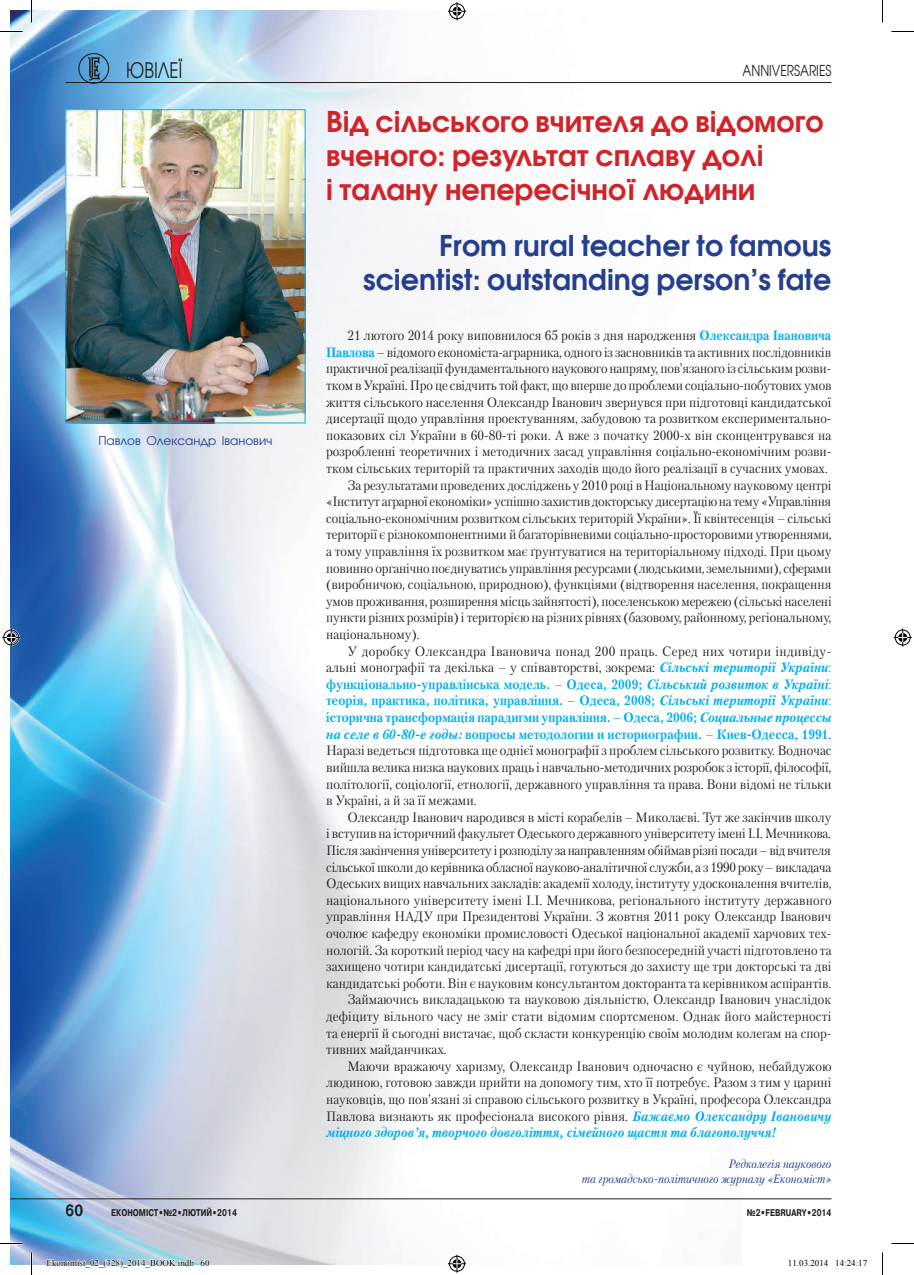
<style>
.page{position:relative;width:914px;height:1275px;background:#fff}
.page>*{position:absolute;margin:0;border:0;box-sizing:border-box;transform-origin:0 0}
.t1{font:600 28.5px/34.3px "Avant Garde Gothic C";color:#d1232a}
.t2{font:600 28.5px/34.3px "Avant Garde Gothic C";color:#253f8e;text-align:right}
.t3{font:21.3px "Avant Garde Gothic C";color:#231f20;scale:.79 1}
.t4{font:700 16.2px "Pragmatica C";color:#231f20;scale:.83 1}
.t5{font:15px "Avant Garde Gothic C";color:#231f20;scale:.8 1}
.t6{font:13.5px "Petersburg C";color:#231f20;scale:.93 1}
.t7{font:13.5px "Petersburg C";color:#231f20;scale:.94 1}
.t8{font:700 13.5px "Petersburg C";color:#00aeef;scale:.94 1}
.t9{font:13.5px "Petersburg C";letter-spacing:-.02em;color:#231f20;scale:.93 1}
.t10{font:13.5px "Petersburg C";letter-spacing:-.025em;color:#231f20;scale:.93 1}
.t11{font:13.5px "Petersburg C";letter-spacing:.025em;color:#231f20;scale:.94 1}
.t12{font:italic 700 13.5px "Petersburg C";color:#00aeef;scale:.93 1}
.t13{font:italic 12px/14.5px "Petersburg C";color:#253f8e;text-align:right;scale:.93 1}
.t14{font:12px "Avant Garde Gothic C";color:#253f8e}
.t15{font:700 9.75px "Pragmatica C";color:#231f20;scale:.77 1}
.t16{font:9px "Times New Roman";color:#000}
.s1{font-weight:700;color:#00aeef}
.s2{font-weight:700;font-style:italic;color:#00aeef}
.s3{color:#00aeef}
.s4{font-style:italic}
.s5{font-weight:400}
.s6{font-weight:400;color:#231f20}
</style>
<div class="page">
<img style="left:10px;top:10px;width:893px;height:1255px">
<hr style="left:10px;top:1198px;width:821px;height:1px;background:#231f20">
<hr style="left:66px;top:82px;width:765px;height:1px;background:#231f20">
<svg style="left:87px;top:57px;width:13px;height:24px"></svg>
<div style="left:78px;top:53px;width:31px;height:31px;border:1px solid #231f20;border-radius:50%"></div>
<img style="left:68px;top:111px;width:235px;height:310px">
<hr style="left:0;top:1242px;width:22px;height:2px;background:#fff">
<hr style="left:891px;top:1242px;width:22px;height:2px;background:#fff">
<hr style="left:881px;top:0;width:2px;height:22px;background:#fff">
<hr style="left:881px;top:1252px;width:2px;height:23px;background:#fff">
<svg style="left:0;top:31px;width:22px;height:1px"></svg>
<svg style="left:891px;top:31px;width:22px;height:1px"></svg>
<svg style="left:0;top:1243px;width:22px;height:1px"></svg>
<svg style="left:891px;top:1243px;width:22px;height:1px"></svg>
<svg style="left:31px;top:0;width:1px;height:22px"></svg>
<svg style="left:31px;top:1252px;width:1px;height:23px"></svg>
<svg style="left:882px;top:0;width:1px;height:22px"></svg>
<svg style="left:882px;top:1252px;width:1px;height:23px"></svg>
<svg style="left:448px;top:2px;width:18px;height:18px"></svg>
<svg style="left:448px;top:1255px;width:18px;height:18px"></svg>
<svg style="left:2px;top:628px;width:18px;height:18px"></svg>
<svg style="left:893px;top:628px;width:18px;height:18px"></svg>
<svg style="left:46px;top:1259px;width:148px;height:6px"></svg>
<svg style="left:200px;top:1259px;width:10px;height:6px"></svg>
<svg style="left:788px;top:1259px;width:40px;height:6px"></svg>
<svg style="left:835px;top:1259px;width:32px;height:6px"></svg>
<h2 class="t3" style="left:126px;top:58px;width:73px">ЮВІЛЕЇ</h2>
<p class="t5" style="left:742px;top:62px;width:112px">ANNIVERSARIES</p>
<p class="t14" style="left:98px;top:433px;width:176px">Павлов Олександр Іванович</p>
<h1 class="t1" style="left:326px;top:104px;width:499px">Від сільського вчителя до відомого вченого: результат сплаву долі<br>і талану непересічної людини</h1>
<h1 class="t2" style="left:363px;top:228px;width:469px">From rural teacher to famous scientist: outstanding person’s fate</h1>
<p class="t6" style="left:347px;top:327px;width:522px">21 лютого 2014 року виповнилося 65 років з дня народження <span class="s1">Олександра Івановича</span></p>
<p class="t6" style="left:326px;top:344px;width:544px"><span class="s1">Павлова</span> – відомого економіста-аграрника, одного із засновників та активних послідовників</p>
<p class="t6" style="left:326px;top:361px;width:544px">практичної реалізації фундаментального наукового напряму, пов’язаного із сільським розви-</p>
<p class="t6" style="left:326px;top:377px;width:545px">тком в Україні. Про це свідчить той факт, що вперше до проблеми соціально-побутових умов</p>
<p class="t6" style="left:326px;top:394px;width:544px">життя сільського населення Олександр Іванович звернувся при підготовці кандидатської</p>
<p class="t6" style="left:326px;top:410px;width:544px">дисертації щодо управління проектуванням, забудовою та розвитком експериментально-</p>
<p class="t6" style="left:326px;top:427px;width:544px">показових сіл України в 60-80-ті роки. А вже з початку 2000-х він сконцентрувався на</p>
<p class="t6" style="left:326px;top:444px;width:544px">розробленні теоретичних і методичних засад управління соціально-економічним розви-</p>
<p class="t6" style="left:326px;top:460px;width:541px">тком сільських територій та практичних заходів щодо його реалізації в сучасних умовах.</p>
<p class="t6" style="left:347px;top:477px;width:522px">За результатами проведених досліджень у 2010 році в Національному науковому центрі</p>
<p class="t9" style="left:326px;top:493px;width:544px">«Інститут аграрної економіки» успішно захистив докторську дисертацію на тему «Управління</p>
<p class="t6" style="left:326px;top:510px;width:544px">соціально-економічним розвитком сільських територій України». Її квінтесенція – сільські</p>
<p class="t6" style="left:326px;top:527px;width:545px">території є різнокомпонентними й багаторівневими соціально-просторовими утвореннями,</p>
<p class="t6" style="left:326px;top:543px;width:544px">а тому управління їх розвитком має ґрунтуватися на територіальному підході. При цьому</p>
<p class="t6" style="left:326px;top:560px;width:545px">повинно органічно поєднуватись управління ресурсами (людськими, земельними), сферами</p>
<p class="t6" style="left:326px;top:576px;width:544px">(виробничою, соціальною, природною), функціями (відтворення населення, покращення</p>
<p class="t6" style="left:326px;top:593px;width:545px">умов проживання, розширення місць зайнятості), поселенською мережею (сільські населені</p>
<p class="t6" style="left:326px;top:610px;width:544px">пункти різних розмірів) і територією на різних рівнях (базовому, районному, регіональному,</p>
<p class="t6" style="left:326px;top:626px;width:102px">національному).</p>
<p class="t11" style="left:347px;top:643px;width:516px">У доробку Олександра Івановича понад 200 праць. Серед них чотири індивіду-</p>
<p class="t7" style="left:326px;top:659px;width:539px">альні монографії та декілька – у співавторстві, зокрема: <span class="s2">Сільські території України</span><span class="s3">:</span></p>
<p class="t8" style="left:326px;top:676px;width:539px">функціонально-управлінська модель. – Одеса, 2009; <span class="s4">Сільський розвиток в Україні</span><span class="s5">:</span></p>
<p class="t8" style="left:326px;top:692px;width:539px">теорія, практика, політика, управління. – Одеса, 2008; <span class="s4">Сільські території України</span><span class="s5">:</span></p>
<p class="t8" style="left:326px;top:709px;width:539px">історична трансформація парадигми управління. – Одеса, 2006; <span class="s4">Социальные процессы</span></p>
<p class="t8" style="left:326px;top:726px;width:539px"><span class="s4">на селе в 60-80-е годы:</span> вопросы методологии и историографии. – Киев-Одесса, 1991<span class="s6">.</span></p>
<p class="t7" style="left:326px;top:742px;width:539px">Наразі ведеться підготовка ще однієї монографії з проблем сільського розвитку. Водночас</p>
<p class="t7" style="left:326px;top:759px;width:539px">вийшла велика низка наукових праць і навчально-методичних розробок з історії, філософії,</p>
<p class="t7" style="left:326px;top:776px;width:539px">політології, соціології, етнології, державного управління та права. Вони відомі не тільки</p>
<p class="t7" style="left:326px;top:792px;width:162px">в Україні, а й за її межами.</p>
<p class="t6" style="left:347px;top:809px;width:522px">Олександр Іванович народився в місті корабелів – Миколаєві. Тут же закінчив школу</p>
<p class="t6" style="left:326px;top:825px;width:544px">і вступив на історичний факультет Одеського державного університету імені І.І. Мечникова.</p>
<p class="t10" style="left:326px;top:842px;width:544px">Після закінчення університету і розподілу за направленням обіймав різні посади – від вчителя</p>
<p class="t9" style="left:326px;top:859px;width:544px">сільської школи до керівника обласної науково-аналітичної служби, а з 1990 року – викладача</p>
<p class="t6" style="left:326px;top:875px;width:545px">Одеських вищих навчальних закладів: академії холоду, інституту удосконалення вчителів,</p>
<p class="t6" style="left:326px;top:892px;width:545px">національного університету імені І.І. Мечникова, регіонального інституту державного</p>
<p class="t6" style="left:326px;top:908px;width:544px">управління НАДУ при Президентові України. З жовтня 2011 року Олександр Іванович</p>
<p class="t6" style="left:326px;top:925px;width:544px">очолює кафедру економіки промисловості Одеської національної академії харчових тех-</p>
<p class="t6" style="left:326px;top:942px;width:545px">нологій. За короткий період часу на кафедрі при його безпосередній участі підготовлено та</p>
<p class="t6" style="left:326px;top:958px;width:544px">захищено чотири кандидатські дисертації, готуються до захисту ще три докторські та дві</p>
<p class="t6" style="left:326px;top:975px;width:544px">кандидатські роботи. Він є науковим консультантом докторанта та керівником аспірантів.</p>
<p class="t6" style="left:347px;top:992px;width:521px">Займаючись викладацькою та науковою діяльністю, Олександр Іванович унаслідок</p>
<p class="t6" style="left:326px;top:1008px;width:544px">дефіциту вільного часу не зміг стати відомим спортсменом. Однак його майстерності</p>
<p class="t6" style="left:326px;top:1025px;width:544px">та енергії й сьогодні вистачає, щоб скласти конкуренцію своїм молодим колегам на спор-</p>
<p class="t6" style="left:326px;top:1041px;width:131px">тивних майданчиках.</p>
<p class="t6" style="left:347px;top:1058px;width:522px">Маючи вражаючу харизму, Олександр Іванович одночасно є чуйною, небайдужою</p>
<p class="t6" style="left:326px;top:1075px;width:544px">людиною, готовою завжди прийти на допомогу тим, хто її потребує. Разом з тим у царині</p>
<p class="t6" style="left:326px;top:1091px;width:544px">науковців, що пов’язані зі справою сільського розвитку в Україні, професора Олександра</p>
<p class="t6" style="left:326px;top:1108px;width:544px">Павлова визнають як професіонала високого рівня. <span class="s2">Бажаємо Олександру Івановичу</span></p>
<p class="t12" style="left:326px;top:1124px;width:484px">міцного здоров’я, творчого довголіття, сімейного щастя та благополуччя!</p>
<p class="t13" style="left:581px;top:1157px;width:270px">Редколегія наукового<br>та громадсько-політичного журналу «Економіст»</p>
<p class="t4" style="left:66px;top:1201px;width:23px">60</p>
<p class="t15" style="left:111px;top:1207px;width:165px">ЕКОНОМIСТ•№2•ЛЮТИЙ•2014</p>
<p class="t15" style="left:746px;top:1207px;width:52px">№2•FEBRUAR</p>
<p class="t15" style="left:801px;top:1207px;width:40px">Y•2014</p>
<p class="t16" style="left:46px;top:1257px;width:164px">Ekonomist_02_(328)_2014_BOOK.indb 60</p>
<p class="t16" style="left:787px;top:1257px;width:81px">11.03.2014 14:24:17</p>
</div>
